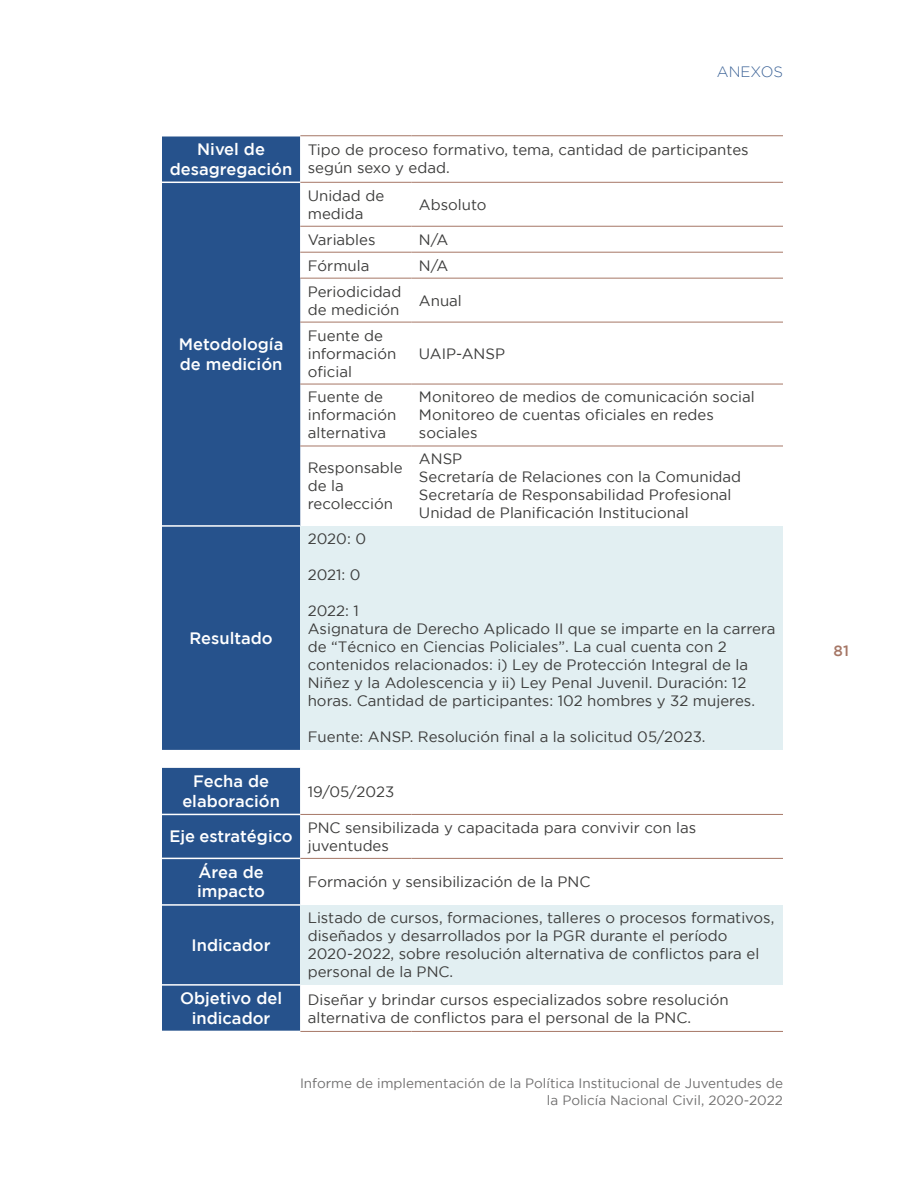
<style>
.page{position:relative;width:918px;height:1188px;background:#fff}
.page>*{position:absolute;margin:0;border:0;box-sizing:border-box;transform-origin:0 0}
.t1{font:500 16.5px/19.5px "Gotham";color:#fff;text-align:center}
.t2{font:15px/18px "Gotham";color:#3c3c3b}
.t3{font:300 15px "Gotham";color:#3c6397}
.t4{font:500 15px "Gotham";color:#a67766}
.t5{font:13.5px/16.5px "Gotham";color:#706f6f;text-align:right}
</style>
<div class="page">
<div style="left:162px;top:136px;width:138px;height:614px;background:#26528c"></div>
<svg style="left:300px;top:136px;width:483px;height:142px"></svg>
<div style="left:300px;top:526px;width:483px;height:224px;background:#e2eff2"></div>
<hr style="left:300px;top:135px;width:111px;height:1px;background:#a67766">
<hr style="left:411px;top:135px;width:372px;height:1px;background:#a67766">
<hr style="left:300px;top:182px;width:111px;height:1px;background:#a67766">
<hr style="left:411px;top:182px;width:372px;height:1px;background:#a67766">
<hr style="left:300px;top:226px;width:111px;height:1px;background:#a67766">
<hr style="left:411px;top:226px;width:372px;height:1px;background:#a67766">
<hr style="left:300px;top:252px;width:111px;height:1px;background:#a67766">
<hr style="left:411px;top:252px;width:372px;height:1px;background:#a67766">
<hr style="left:300px;top:278px;width:111px;height:1px;background:#a67766">
<hr style="left:411px;top:278px;width:372px;height:1px;background:#a67766">
<hr style="left:300px;top:322px;width:111px;height:1px;background:#a67766">
<hr style="left:411px;top:322px;width:372px;height:1px;background:#a67766">
<hr style="left:300px;top:384px;width:111px;height:1px;background:#a67766">
<hr style="left:411px;top:384px;width:372px;height:1px;background:#a67766">
<hr style="left:300px;top:446px;width:111px;height:1px;background:#a67766">
<hr style="left:411px;top:446px;width:372px;height:1px;background:#a67766">
<hr style="left:162px;top:182px;width:138px;height:1px;background:#fff">
<hr style="left:162px;top:525px;width:138px;height:2px;background:#fff">
<div style="left:162px;top:768px;width:138px;height:263px;background:#26528c"></div>
<svg style="left:300px;top:768px;width:483px;height:263px"></svg>
<div style="left:300px;top:905px;width:483px;height:80px;background:#e2eff2"></div>
<hr style="left:300px;top:814px;width:111px;height:1px;background:#a67766">
<hr style="left:411px;top:814px;width:372px;height:1px;background:#a67766">
<hr style="left:300px;top:858px;width:111px;height:1px;background:#a67766">
<hr style="left:411px;top:858px;width:372px;height:1px;background:#a67766">
<hr style="left:300px;top:1031px;width:111px;height:1px;background:#a67766">
<hr style="left:411px;top:1031px;width:372px;height:1px;background:#a67766">
<hr style="left:162px;top:814px;width:138px;height:1px;background:#fff">
<hr style="left:162px;top:858px;width:138px;height:1px;background:#fff">
<hr style="left:162px;top:904px;width:138px;height:2px;background:#fff">
<hr style="left:162px;top:984px;width:138px;height:2px;background:#fff">
<p class="t3" style="left:717px;top:63px;width:68px">ANEXOS</p>
<p class="t1" style="left:170px;top:139px;width:124px">Nivel de desagregación</p>
<p class="t2" style="left:308px;top:141px;width:442px">Tipo de proceso formativo, tema, cantidad de participantes según sexo y edad.</p>
<p class="t1" style="left:179px;top:334px;width:106px;text-align:left">Metodología de medición</p>
<p class="t1" style="left:189px;top:628px;width:85px">Resultado</p>
<p class="t2" style="left:308px;top:186px;width:78px">Unidad de medida</p>
<p class="t2" style="left:419px;top:195px;width:69px">Absoluto</p>
<p class="t2" style="left:308px;top:230px;width:69px">Variables</p>
<p class="t2" style="left:419px;top:230px;width:31px">N/A</p>
<p class="t2" style="left:308px;top:256px;width:63px">Fórmula</p>
<p class="t2" style="left:419px;top:256px;width:31px">N/A</p>
<p class="t2" style="left:308px;top:282px;width:95px">Periodicidad de medición</p>
<p class="t2" style="left:419px;top:291px;width:44px">Anual</p>
<p class="t2" style="left:308px;top:326px;width:90px">Fuente de información oficial</p>
<p class="t2" style="left:419px;top:344px;width:88px">UAIP-ANSP</p>
<p class="t2" style="left:308px;top:388px;width:90px">Fuente de información alternativa</p>
<p class="t2" style="left:419px;top:388px;width:337px">Monitoreo de medios de comunicación social<br>Monitoreo de cuentas oficiales en redes sociales</p>
<p class="t2" style="left:308px;top:459px;width:96px">Responsable de la recolección</p>
<p class="t2" style="left:419px;top:450px;width:324px">ANSP<br>Secretaría de Relaciones con la Comunidad Secretaría de Responsabilidad Profesional Unidad de Planificación Institucional</p>
<p class="t2" style="left:308px;top:530px;width:60px">2020: 0</p>
<p class="t2" style="left:308px;top:566px;width:54px">2021: 0</p>
<p class="t2" style="left:308px;top:602px;width:469px">2022: 1<br>Asignatura de Derecho Aplicado II que se imparte en la carrera de “Técnico en Ciencias Policiales”. La cual cuenta con 2 contenidos relacionados: i) Ley de Protección Integral de la Niñez y la Adolescencia y ii) Ley Penal Juvenil. Duración: 12 horas. Cantidad de participantes: 102 hombres y 32 mujeres.</p>
<p class="t2" style="left:308px;top:728px;width:399px">Fuente: ANSP. Resolución final a la solicitud 05/2023.</p>
<p class="t1" style="left:182px;top:771px;width:99px">Fecha de elaboración</p>
<p class="t2" style="left:308px;top:782px;width:88px">19/05/2023</p>
<p class="t1" style="left:170px;top:826px;width:125px">Eje estratégico</p>
<p class="t2" style="left:308px;top:818px;width:390px">PNC sensibilizada y capacitada para convivir con las juventudes</p>
<p class="t1" style="left:197px;top:862px;width:69px;text-align:left">Área de impacto</p>
<p class="t2" style="left:308px;top:873px;width:284px">Formación y sensibilización de la PNC</p>
<p class="t1" style="left:192px;top:935px;width:81px">Indicador</p>
<p class="t2" style="left:308px;top:909px;width:468px">Listado de cursos, formaciones, talleres o procesos formativos, diseñados y desarrollados por la PGR durante el período 2020-2022, sobre resolución alternativa de conflictos para el personal de la PNC.</p>
<p class="t1" style="left:180px;top:988px;width:104px">Objetivo del indicador</p>
<p class="t2" style="left:308px;top:990px;width:422px">Diseñar y brindar cursos especializados sobre resolución alternativa de conflictos para el personal de la PNC.</p>
<p class="t5" style="left:300px;top:1075px;width:484px">Informe de implementación de la Política Institucional de Juventudes de la Policía Nacional Civil, 2020-2022</p>
<p class="t4" style="left:834px;top:642px;width:17px">81</p>
</div>
